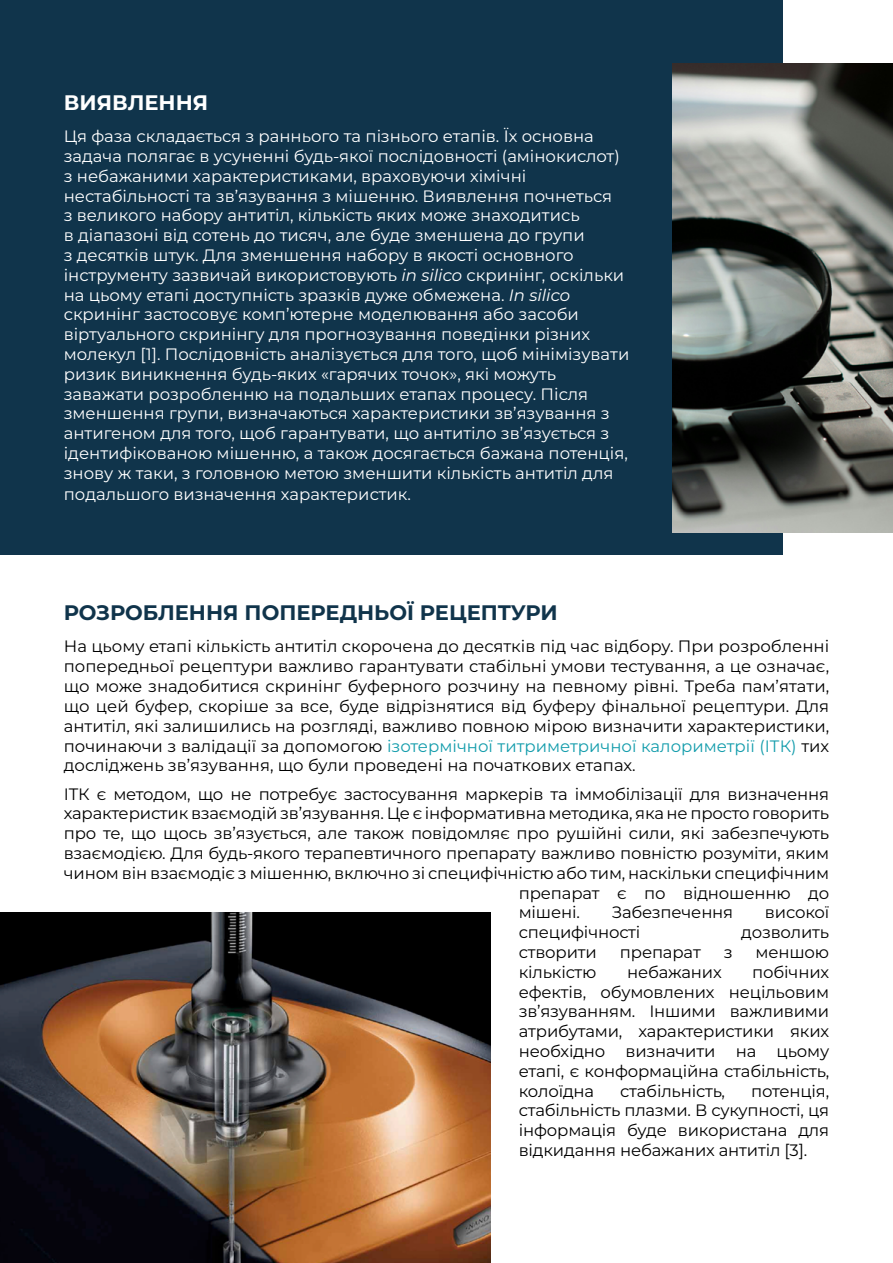
<style>
.page{position:relative;width:893px;height:1263px;background:#fff}
.page>*{position:absolute;margin:0;border:0;box-sizing:border-box;transform-origin:0 0}
.t1{font:700 21px "Montserrat";color:#10344b}
.t2{font:700 21px "Montserrat";color:#fff}
.t3{font:16.5px/19.8px "Montserrat";letter-spacing:-.01em;color:#000;text-align:justify}
.t4{font:16.5px/19.8px "Montserrat";color:#fff}
.s1{font-style:italic}
.s2{color:#149dac}
</style>
<div class="page">
<div style="left:0;top:0;width:783px;height:555px;background:#10344b"></div>
<hr style="left:892px;top:759px;width:1px;height:440px;background:#149dac">
<img style="left:673px;top:64px;width:220px;height:469px">
<img style="left:0;top:912px;width:490px;height:351px">
<p class="t2" style="left:64px;top:87px;width:146px">ВИЯВЛЕННЯ</p>
<p class="t4" style="left:64px;top:126px;width:567px">Ця фаза складається з раннього та пізнього етапів. Їх основна задача полягає в усуненні будь-якої послідовності (амінокислот) з небажаними характеристиками, враховуючи хімічні нестабільності та зв’язування з мішенню. Виявлення почнеться<br>з великого набору антитіл, кількість яких може знаходитись<br>в діапазоні від сотень до тисяч, але буде зменшена до групи<br>з десятків штук. Для зменшення набору в якості основного інструменту зазвичай використовують <span class="s1">in silico</span> скринінг, оскільки на цьому етапі доступність зразків дуже обмежена. <span class="s1">In silico </span>скринінг застосовує комп’ютерне моделювання або засоби віртуального скринінгу для прогнозування поведінки різних молекул [1]. Послідовність аналізується для того, щоб мінімізувати ризик виникнення будь-яких «гарячих точок», які можуть заважати розробленню на подальших етапах процесу. Після зменшення групи, визначаються характеристики зв’язування з антигеном для того, щоб гарантувати, що антитіло зв’язується з ідентифікованою мішенню, а також досягається бажана потенція, знову ж таки, з головною метою зменшити кількість антитіл для</p>
<p class="t4" style="left:64px;top:484px;width:349px">подальшого визначення характеристик.</p>
<p class="t1" style="left:64px;top:597px;width:495px">РОЗРОБЛЕННЯ ПОПЕРЕДНЬОЇ РЕЦЕПТУРИ</p>
<p class="t3" style="left:64px;top:636px;width:767px">На цьому етапі кількість антитіл скорочена до десятків під час відбору. При розробленні попередньої рецептури важливо гарантувати стабільні умови тестування, а це означає, що може знадобитися скринінг буферного розчину на певному рівні. Треба пам’ятати, що цей буфер, скоріше за все, буде відрізнятися від буферу фінальної рецептури. Для антитіл, які залишились на розгляді, важливо повною мірою визначити характеристики, починаючи з валідації за допомогою <span class="s2">ізотермічної титриметричної калориметрії (ІТК)</span> тих досліджень зв’язування, що були проведені на початкових етапах.</p>
<p class="t3" style="left:64px;top:783px;width:767px">ІТК є методом, що не потребує застосування маркерів та іммобілізації для визначення</p>
<p class="t3" style="left:64px;top:803px;width:767px">характеристик взаємодій зв’язування. Це є інформативна методика, яка не просто говорить</p>
<p class="t3" style="left:64px;top:823px;width:767px">про те, що щось зв’язується, але також повідомляє про рушійні сили, які забезпечують</p>
<p class="t3" style="left:64px;top:843px;width:767px">взаємодією. Для будь-якого терапевтичного препарату важливо повністю розуміти, яким</p>
<p class="t3" style="left:64px;top:862px;width:767px">чином він взаємодіє з мішенню, включно зі специфічністю або тим, наскільки специфічним</p>
<p class="t3" style="left:519px;top:882px;width:312px">препарат є по відношенню до</p>
<p class="t3" style="left:519px;top:902px;width:63px">мішені.</p>
<p class="t3" style="left:612px;top:902px;width:123px">Забезпечення</p>
<p class="t3" style="left:765px;top:902px;width:66px">високої</p>
<p class="t3" style="left:519px;top:922px;width:123px">специфічності</p>
<p class="t3" style="left:741px;top:922px;width:90px">дозволить</p>
<p class="t3" style="left:519px;top:942px;width:80px">створити</p>
<p class="t3" style="left:620px;top:942px;width:82px">препарат</p>
<p class="t3" style="left:724px;top:942px;width:10px">з</p>
<p class="t3" style="left:756px;top:942px;width:75px">меншою</p>
<p class="t3" style="left:519px;top:961px;width:79px">кількістю</p>
<p class="t3" style="left:627px;top:961px;width:96px">небажаних</p>
<p class="t3" style="left:519px;top:961px;width:312px;text-indent:234px">побічних ефектів, обумовлених нецільовим зв’язуванням. Іншими важливими атрибутами, характеристики яких необхідно визначити на цьому етапі, є конформаційна стабільність, колоїдна</p>
<p class="t3" style="left:620px;top:1080px;width:106px">стабільність,</p>
<p class="t3" style="left:519px;top:1080px;width:312px;text-indent:232px">потенція, стабільність плазми. В сукупності, ця інформація буде використана для відкидання небажаних антитіл [3].</p>
</div>
